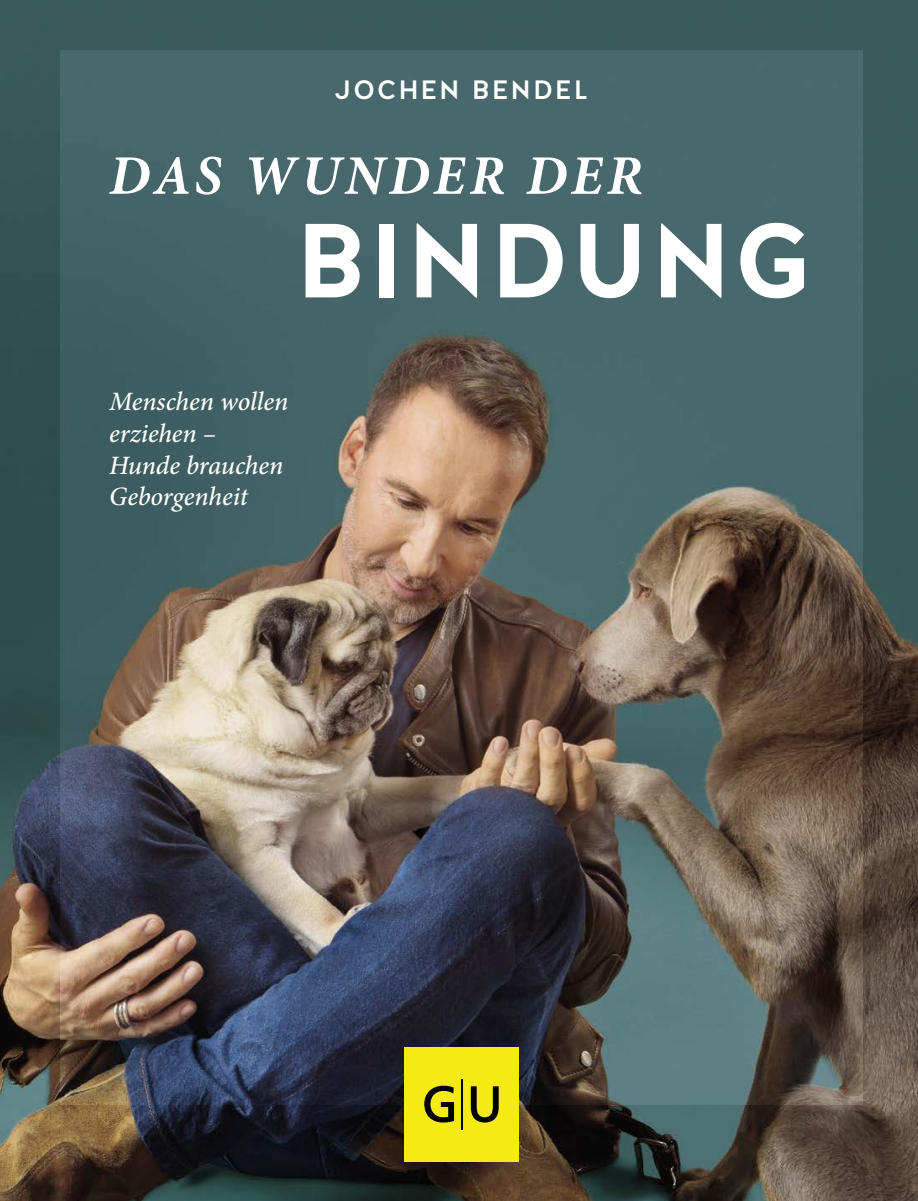
<style>
.page{position:relative;width:918px;height:1201px;background:#fff}
.page>*{position:absolute;margin:0;border:0;box-sizing:border-box;transform-origin:0 0}
.t1{font:700 105px "Halis GR";letter-spacing:.02em;color:#fff}
.t2{font:italic 700 56px "Minion Pro";letter-spacing:.08em;color:#fff}
.t3{font:italic 500 26.6px/31.8px "Minion Pro";letter-spacing:-.005em;color:#fff}
.t4{font:500 26.6px "Halis GR";letter-spacing:.08em;color:#fff}
</style>
<div class="page">
<img style="left:0;top:0;width:918px;height:1200px">
<img style="left:61px;top:51px;width:801px;height:1053px">
<div style="left:404px;top:1047px;width:114px;height:114px;background:#f4eb15"></div>
<svg style="left:424px;top:1085px;width:30px;height:37px"></svg>
<svg style="left:471px;top:1086px;width:28px;height:36px"></svg>
<hr style="left:462px;top:1079px;width:1px;height:50px;background:#000">
<p class="t4" style="left:335px;top:74px;width:255px">JOCHEN BENDEL</p>
<h2 class="t2" style="left:109px;top:142px;width:535px">DAS WUNDER DER</h2>
<h1 class="t1" style="left:295px;top:200px;width:517px">BINDUNG</h1>
<p class="t3" style="left:109px;top:388px;width:181px">Menschen wollen erziehen –<br>Hunde brauchen<br>Geborgenheit</p>
</div>
